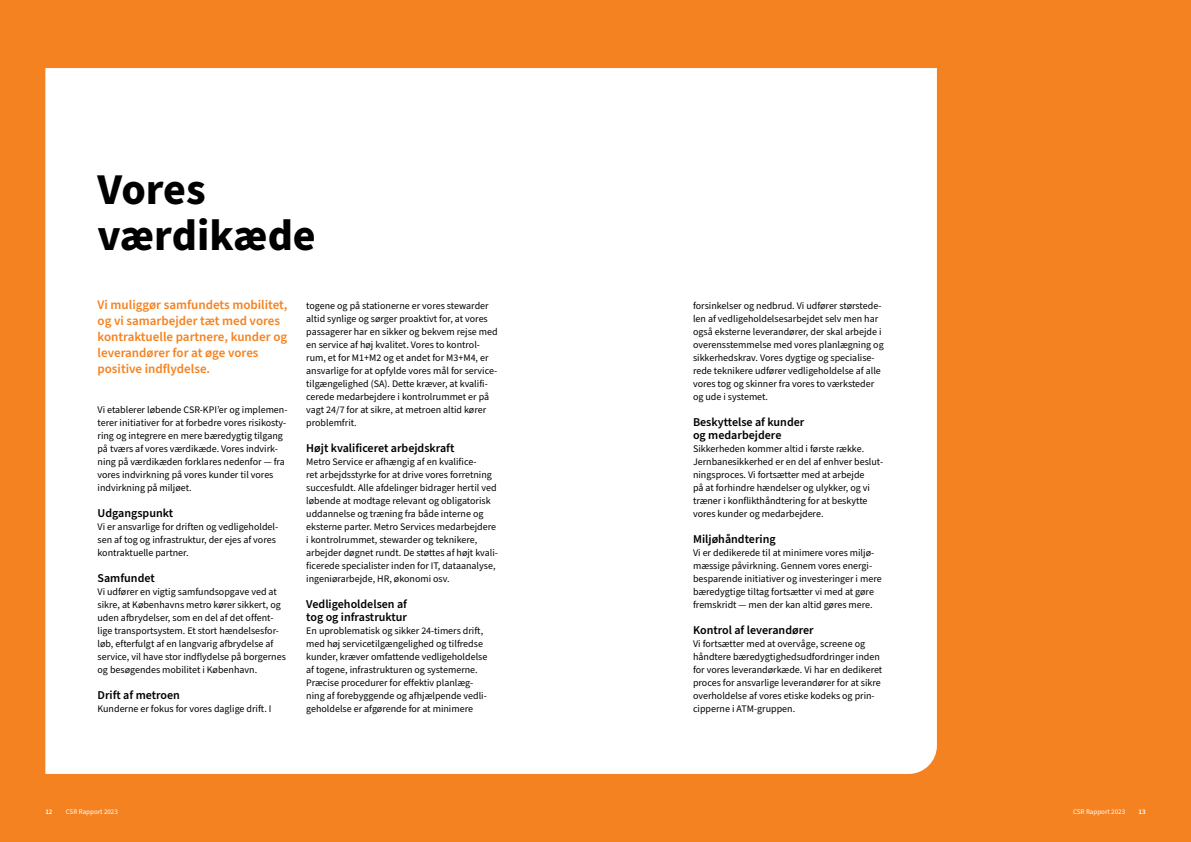
<style>
.page{position:relative;width:1191px;height:842px;background:#f58220}
.page>*{position:absolute;margin:0;border:0;box-sizing:border-box;transform-origin:0 0}
.t1{font:700 44px/46px "Source Sans Pro";color:#000}
.t2{font:600 13px/16px "Source Sans Pro";color:#f58220}
.t3{font:600 12px/13px "Source Sans Pro";color:#000}
.t4{font:10px/13px "Source Sans Pro";color:#000}
.t5{font:7px "Source Sans Pro";color:#fff}
.t6{font:600 7px "Source Sans Pro";color:#fff}
</style>
<div class="page">
<div style="left:45px;top:68px;width:892px;height:706px;background:#fff"></div>
<h1 class="t1" style="left:98px;top:167px;width:220px">Vores værdikæde</h1>
<h2 class="t2" style="left:98px;top:297px;width:191px">Vi muliggør samfundets mobilitet, og vi samarbejder tæt med vores kontraktuelle partnere, kunder og leverandører for at øge vores positive indflydelse.</h2>
<p class="t4" style="left:693px;top:300px;width:192px">forsinkelser og nedbrud. Vi udfører størstede&shy;len af vedligeholdelsesarbejdet selv men har også eksterne leverandører, der skal arbejde i overensstemmelse med vores planlægning og sikkerhedskrav. Vores dygtige og specialise&shy;rede teknikere udfører vedligeholdelse af alle vores tog og skinner fra vores to værksteder og ude i systemet.</p>
<p class="t3" style="left:693px;top:416px;width:113px">Beskyttelse af kunder og medarbejdere</p>
<p class="t4" style="left:693px;top:443px;width:192px">Sikkerheden kommer altid i første række.<br>Jernbanesikkerhed er en del af enhver beslut&shy;ningsproces. Vi fortsætter med at arbejde<br>på at forhindre hændelser og ulykker, og vi træner i konflikthåndtering for at beskytte vores kunder og medarbejdere.</p>
<p class="t3" style="left:693px;top:533px;width:84px">Miljøhåndtering</p>
<p class="t4" style="left:693px;top:547px;width:190px">Vi er dedikerede til at minimere vores miljø&shy;mæssige påvirkning. Gennem vores energi&shy;besparende initiativer og investeringer i mere bæredygtige tiltag fortsætter vi med at gøre fremskridt — men der kan altid gøres mere.</p>
<p class="t3" style="left:693px;top:624px;width:122px">Kontrol af leverandører</p>
<p class="t4" style="left:693px;top:638px;width:191px">Vi fortsætter med at overvåge, screene og håndtere bæredygtighedsudfordringer inden for vores leverandørkæde. Vi har en dedikeret proces for ansvarlige leverandører for at sikre overholdelse af vores etiske kodeks og prin&shy;cipperne i ATM-gruppen.</p>
<p class="t4" style="left:306px;top:300px;width:193px">togene og på stationerne er vores stewarder altid synlige og sørger proaktivt for, at vores passagerer har en sikker og bekvem rejse med en service af høj kvalitet. Vores to kontrol&shy;rum, et for M1+M2 og et andet for M3+M4, er ansvarlige for at opfylde vores mål for service&shy;tilgængelighed (SA). Dette kræver, at kvalifi&shy;cerede medarbejdere i kontrolrummet er på vagt 24/7 for at sikre, at metroen altid kører problemfrit.</p>
<p class="t3" style="left:306px;top:442px;width:150px">Højt kvalificeret arbejdskraft</p>
<p class="t4" style="left:306px;top:456px;width:193px">Metro Service er afhængig af en kvalifice-<br>ret arbejdsstyrke for at drive vores forretning succesfuldt. Alle afdelinger bidrager hertil ved løbende at modtage relevant og obligatorisk uddannelse og træning fra både interne og eksterne parter. Metro Services medarbejdere i kontrolrummet, stewarder og teknikere, arbejder døgnet rundt. De støttes af højt kvali&shy;ficerede specialister inden for IT, dataanalyse, ingeniørarbejde, HR, økonomi osv.</p>
<p class="t3" style="left:306px;top:598px;width:102px">Vedligeholdelsen af tog og infrastruktur</p>
<p class="t4" style="left:306px;top:625px;width:183px">En uproblematisk og sikker 24-timers drift, med høj servicetilgængelighed og tilfredse kunder, kræver omfattende vedligeholdelse af togene, infrastrukturen og systemerne.<br>Præcise procedurer for effektiv planlæg&shy;ning af forebyggende og afhjælpende vedli&shy;geholdelse er afgørende for at minimere</p>
<p class="t4" style="left:98px;top:404px;width:191px">Vi etablerer løbende CSR-KPI’er og implemen&shy;terer initiativer for at forbedre vores risikosty&shy;ring og integrere en mere bæredygtig tilgang på tværs af vores værdikæde. Vores indvirk&shy;ning på værdikæden forklares nedenfor — fra vores indvirkning på vores kunder til vores indvirkning på miljøet.</p>
<p class="t3" style="left:98px;top:507px;width:77px">Udgangspunkt</p>
<p class="t4" style="left:98px;top:521px;width:182px">Vi er ansvarlige for driften og vedligeholdel&shy;sen af tog og infrastruktur, der ejes af vores kontraktuelle partner.</p>
<p class="t3" style="left:98px;top:572px;width:59px">Samfundet</p>
<p class="t4" style="left:98px;top:586px;width:190px">Vi udfører en vigtig samfundsopgave ved at sikre, at Københavns metro kører sikkert, og uden afbrydelser, som en del af det offent&shy;lige transportsystem. Et stort hændelsesfor&shy;løb, efterfulgt af en langvarig afbrydelse af service, vil have stor indflydelse på borgernes og besøgendes mobilitet i København.</p>
<p class="t3" style="left:98px;top:689px;width:84px">Drift af metroen</p>
<p class="t4" style="left:98px;top:703px;width:175px">Kunderne er fokus for vores daglige drift. I</p>
<p class="t6" style="left:45px;top:807px;width:9px">12</p>
<p class="t5" style="left:66px;top:807px;width:54px">CSR Rapport 2023</p>
<p class="t5" style="left:1073px;top:807px;width:54px">CSR Rapport 2023</p>
<p class="t6" style="left:1138px;top:807px;width:9px">13</p>
</div>
